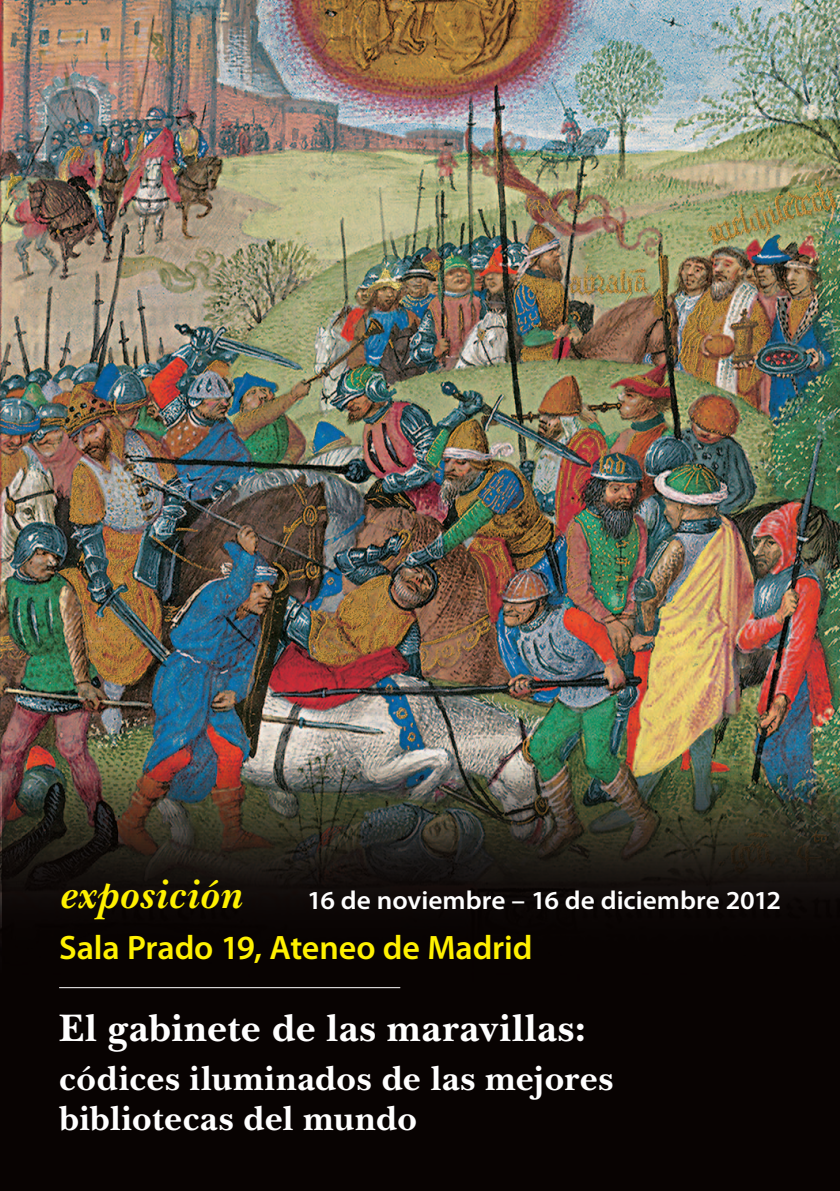
<style>
.page{position:relative;width:840px;height:1191px;background:#fff}
.page>*{position:absolute;margin:0;border:0;box-sizing:border-box;transform-origin:0 0}
.t1{font:italic 700 42px "New Baskerville Std";letter-spacing:.03em;color:#fff101}
.t2{font:700 40px "New Baskerville Std";letter-spacing:.025em;color:#fff}
.t3{font:700 36px/40px "New Baskerville Std";letter-spacing:.015em;color:#fff}
.t4{font:600 34px "Myriad Pro";letter-spacing:-.005em;color:#fff101}
.t5{font:600 26px "Myriad Pro";color:#fff;scale:1.05 1}
</style>
<div class="page">
<img style="left:2px;top:0;width:837px;height:1191px">
<hr style="left:59px;top:987px;width:341px;height:1px;background:#fff">
<p class="t1" style="left:59px;top:870px;width:183px">exposición</p>
<p class="t4" style="left:59px;top:926px;width:474px">Sala Prado 19, Ateneo de Madrid</p>
<p class="t5" style="left:307px;top:883px;width:452px">16 de noviembre – 16 de diciembre 2012</p>
<p class="t2" style="left:59px;top:1004px;width:528px">El gabinete de las maravillas:</p>
<p class="t3" style="left:59px;top:1058px;width:555px">códices iluminados de las mejores bibliotecas del mundo</p>
</div>
